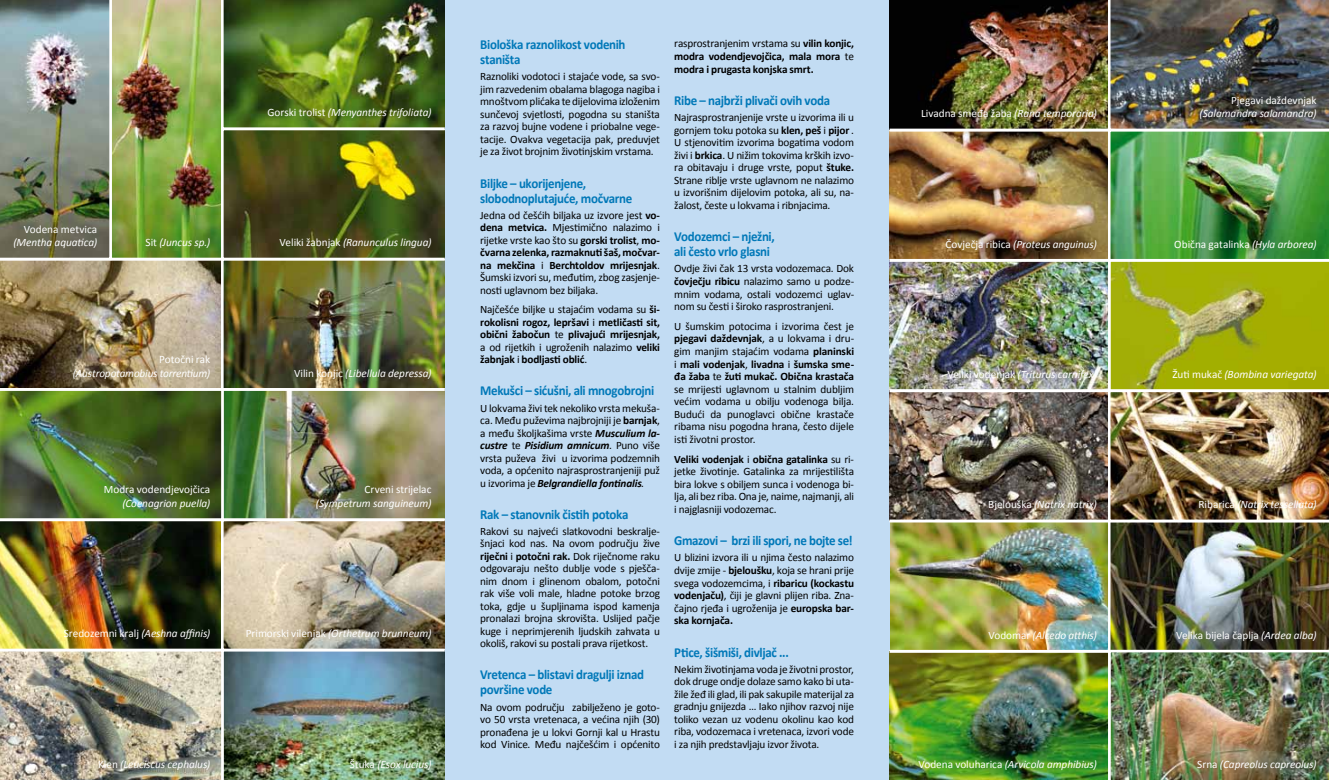
<style>
.page{position:relative;width:1329px;height:780px;background:#c2dcf3}
.page>*{position:absolute;margin:0;border:0;box-sizing:border-box;transform-origin:0 0}
.t1{font:700 13.75px/15px "Calibri";letter-spacing:-.025em;color:#0078b8;scale:.94 1}
.t2{font:11.25px/12.6px "Calibri";letter-spacing:-.02em;color:#000;text-align:justify}
.t3{font:italic 11.25px "Calibri";letter-spacing:-.005em;color:#fff}
.t4{font:700 11.25px/12.5px "Calibri";letter-spacing:-.015em;color:#000;text-align:justify}
.t5{font:11.25px "Calibri";letter-spacing:-.005em;color:#fff}
.s1{font-style:normal}
.s2{font-style:italic}
.s3{font-weight:700}
.s4{font-weight:400}
.s5{font-weight:700;font-style:italic}
</style>
<div class="page">
<img style="left:0;top:0;width:445px;height:780px">
<img style="left:889px;top:0;width:440px;height:780px">
<p class="t5" style="left:24px;top:222px;width:75px">Vodena metvica</p>
<p class="t3" style="left:13px;top:236px;width:85px">(Mentha aquatica)</p>
<p class="t3" style="left:267px;top:105px;width:165px"><span class="s1">Gorski trolist</span> (Menyanthes trifoliata)</p>
<p class="t3" style="left:146px;top:235px;width:66px"><span class="s1">Sit</span> (Juncus sp.)</p>
<p class="t3" style="left:280px;top:235px;width:153px"><span class="s1">Veliki žabnjak</span> (Ranunculus lingua)</p>
<p class="t5" style="left:159px;top:352px;width:53px">Potočni rak</p>
<p class="t3" style="left:73px;top:366px;width:139px">(Austropotamobius torrentium)</p>
<p class="t5" style="left:104px;top:482px;width:108px">Modra vodendjevojčica</p>
<p class="t3" style="left:122px;top:496px;width:89px">(Coenagrion puella)</p>
<p class="t3" style="left:294px;top:366px;width:139px"><span class="s1">Vilin konjic</span> (Libellula depressa)</p>
<p class="t5" style="left:364px;top:482px;width:68px">Crveni strijelac</p>
<p class="t3" style="left:316px;top:496px;width:117px">(Sympetrum sanguineum)</p>
<p class="t5" style="left:64px;top:626px;width:148px">Sredozemni kralj <span class="s2">(Aeshna affinis)</span></p>
<p class="t3" style="left:246px;top:626px;width:187px"><span class="s1">Primorski vilenjak</span> (Orthetrum brunneum)</p>
<p class="t3" style="left:98px;top:756px;width:114px"><span class="s1">Klen</span> (Leuciscus cephalus)</p>
<p class="t3" style="left:350px;top:756px;width:83px"><span class="s1">Štuka</span> (Esox lucius)</p>
<p class="t1" style="left:480px;top:37px;width:156px">Biološka raznolikost vodenih staništa</p>
<p class="t2" style="left:480px;top:70px;width:181px">Raznoliki vodotoci i stajaće vode, sa svo&shy;jim razvedenim obalama blagoga nagiba i mnoštvom plićaka te dijelovima izloženim sunčevoj svjetlosti, pogodna su staništa za razvoj bujne vodene i priobalne vege&shy;tacije. Ovakva vegetacija pak, preduvjet je za život brojnim životinjskim vrstama.</p>
<p class="t1" style="left:480px;top:175px;width:163px">Biljke – ukorijenjene, slobodnoplutajuće, močvarne</p>
<p class="t2" style="left:480px;top:208px;width:181px">Jedna od češćih biljaka uz izvore jest <span class="s3">vo&shy;dena metvica.</span> Mjestimično nalazimo i rijetke vrste kao što su <span class="s3">gorski trolist</span>, <span class="s3">mo&shy;čvarna zelenka, razmaknuti šaš, močvar&shy;na mekčina</span> i <span class="s3">Berchtoldov mrijesnjak</span>.<br>Šumski izvori su, međutim, zbog zasjenje&shy;nosti uglavnom bez biljaka.</p>
<p class="t4" style="left:480px;top:303px;width:181px"><span class="s4">Najčešće biljke u stajaćim vodama su</span> ši&shy;rokolisni rogoz, lepršavi <span class="s4">i</span> metličasti sit, obični žabočun <span class="s4">te</span> plivajući mrijesnjak, <span class="s4">a od rijetkih i ugroženih nalazimo</span> veliki žabnjak <span class="s4">i</span> bodljasti oblić<span class="s4">.</span></p>
<p class="t1" style="left:480px;top:383px;width:187px">Mekušci – sićušni, ali mnogobrojni</p>
<p class="t2" style="left:480px;top:401px;width:181px">U lokvama živi tek nekoliko vrsta mekuša&shy;ca. Među puževima najbrojniji je <span class="s3">barnjak</span>, a među školjkašima vrste <span class="s5">Musculium la&shy;custre</span> te <span class="s5">Pisidium amnicum</span>. Puno više vrsta puževa živi u izvorima podzemnih voda, a općenito najrasprostranjeniji puž u izvorima je <span class="s5">Belgrandiella fontinalis</span><span class="s2">.</span></p>
<p class="t1" style="left:480px;top:506px;width:159px">Rak – stanovnik čistih potoka</p>
<p class="t2" style="left:480px;top:524px;width:181px">Rakovi su najveći slatkovodni beskralje&shy;šnjaci kod nas. Na ovom području žive <span class="s3">riječni</span> i <span class="s3">potočni rak.</span> Dok riječnome raku odgovaraju nešto dublje vode s pješča&shy;nim dnom i glinenom obalom, potočni rak više voli male, hladne potoke brzog toka, gdje u šupljinama ispod kamenja pronalazi brojna skrovišta. Uslijed pačje kuge i neprimjerenih ljudskih zahvata u okoliš, rakovi su postali prava rijetkost.</p>
<p class="t1" style="left:480px;top:666px;width:176px">Vretenca – blistavi dragulji iznad površine vode</p>
<p class="t2" style="left:480px;top:700px;width:181px">Na ovom području zabilježeno je goto&shy;vo 50 vrsta vretenaca, a većina njih (30) pronađena je u lokvi Gornji kal u Hrastu kod Vinice. Među najčešćim i općenito</p>
<p class="t4" style="left:674px;top:37px;width:181px"><span class="s4">rasprostranjenim vrstama su</span> vilin konjic, modra vodendjevojčica, mala mora <span class="s4">te </span>modra i prugasta konjska smrt.</p>
<p class="t1" style="left:674px;top:92px;width:167px">Ribe – najbrži plivači ovih voda</p>
<p class="t2" style="left:674px;top:110px;width:181px">Najrasprostranjenije vrste u izvorima ili u gornjem toku potoka su <span class="s3">klen, peš</span> i <span class="s3">pijor</span> .<br>U stjenovitim izvorima bogatima vodom živi i <span class="s3">brkica</span>. U nižim tokovima krških izvo&shy;ra obitavaju i druge vrste, poput <span class="s3">štuke.<br></span>Strane riblje vrste uglavnom ne nalazimo u izvorišnim dijelovim potoka, ali su, na&shy;žalost, česte u lokvama i ribnjacima.</p>
<p class="t1" style="left:674px;top:228px;width:108px">Vodozemci – nježni, ali često vrlo glasni</p>
<p class="t2" style="left:674px;top:262px;width:181px">Ovdje živi čak 13 vrsta vodozemaca. Dok <span class="s3">čovječju ribicu</span> nalazimo samo u podze&shy;mnim vodama, ostali vodozemci uglav&shy;nom su česti i široko rasprostranjeni.</p>
<p class="t2" style="left:674px;top:319px;width:181px">U šumskim potocima i izvorima čest je <span class="s3">pjegavi daždevnjak</span>, a u lokvama i dru&shy;gim manjim stajaćim vodama <span class="s3">planinski </span>i <span class="s3">mali vodenjak</span>, <span class="s3">livadna</span> i <span class="s3">šumska sme&shy;đa žaba</span> te <span class="s3">žuti mukač. Obična krastača </span>se mrijesti uglavnom u stalnim dubljim većim vodama u obilju vodenoga bilja.<br>Budući da punoglavci obične krastače ribama nisu pogodna hrana, često dijele isti životni prostor.</p>
<p class="t2" style="left:674px;top:452px;width:181px"><span class="s3">Veliki vodenjak</span> i <span class="s3">obična gatalinka</span> su ri&shy;jetke životinje. Gatalinka za mrijestilišta bira lokve s obiljem sunca i vodenoga bi&shy;lja, ali bez riba. Ona je, naime, najmanji, ali i najglasniji vodozemac.</p>
<p class="t1" style="left:674px;top:532px;width:191px">Gmazovi – brzi ili spori, ne bojte se!</p>
<p class="t2" style="left:674px;top:550px;width:181px">U blizini izvora ili u njima često nalazimo dvije zmije - <span class="s3">bjeloušku</span>, koja se hrani prije svega vodozemcima, i <span class="s3">ribaricu (kockastu vodenjaču)</span>, čiji je glavni plijen riba. Zna&shy;čajno rjeđa i ugroženija je <span class="s3">europska bar&shy;ska kornjača.</span></p>
<p class="t1" style="left:674px;top:643px;width:123px">Ptice, šišmiši, divljač ...</p>
<p class="t2" style="left:674px;top:662px;width:181px">Nekim životinjama voda je životni prostor, dok druge ondje dolaze samo kako bi uta&shy;žile žeđ ili glad, ili pak sakupile materijal za gradnju gnijezda … Iako njihov razvoj nije toliko vezan uz vodenu okolinu kao kod riba, vodozemaca i vretenaca, izvori vode i za njih predstavljaju izvor života.</p>
<p class="t5" style="left:1231px;top:93px;width:87px">Pjegavi daždevnjak</p>
<p class="t5" style="left:921px;top:107px;width:177px">Livadna smeđa žaba <span class="s2">(Rana temporaria)</span></p>
<p class="t3" style="left:1199px;top:107px;width:118px">(Salamandra salamandra)</p>
<p class="t3" style="left:945px;top:237px;width:153px"><span class="s1">Čovječja ribica</span> (Proteus anguinus)</p>
<p class="t5" style="left:1174px;top:237px;width:144px">Obična gatalinka <span class="s2">(Hyla arborea)</span></p>
<p class="t3" style="left:947px;top:367px;width:151px"><span class="s1">Veliki vodenjak</span> (Triturus carnifex)</p>
<p class="t3" style="left:1172px;top:367px;width:146px"><span class="s1">Žuti mukač</span> (Bombina variegata)</p>
<p class="t3" style="left:988px;top:497px;width:110px"><span class="s1">Bjelouška</span> (Natrix natrix)</p>
<p class="t3" style="left:1198px;top:497px;width:119px"><span class="s1">Ribarica</span> (Natrix tessellata)</p>
<p class="t3" style="left:988px;top:628px;width:110px"><span class="s1">Vodomar</span> (Alcedo atthis)</p>
<p class="t5" style="left:1176px;top:628px;width:142px">Velika bijela čaplja <span class="s2">(Ardea alba)</span></p>
<p class="t3" style="left:918px;top:756px;width:180px"><span class="s1">Vodena voluharica</span> (Arvicola amphibius)</p>
<p class="t3" style="left:1197px;top:756px;width:121px"><span class="s1">Srna</span> (Capreolus capreolus)</p>
</div>
